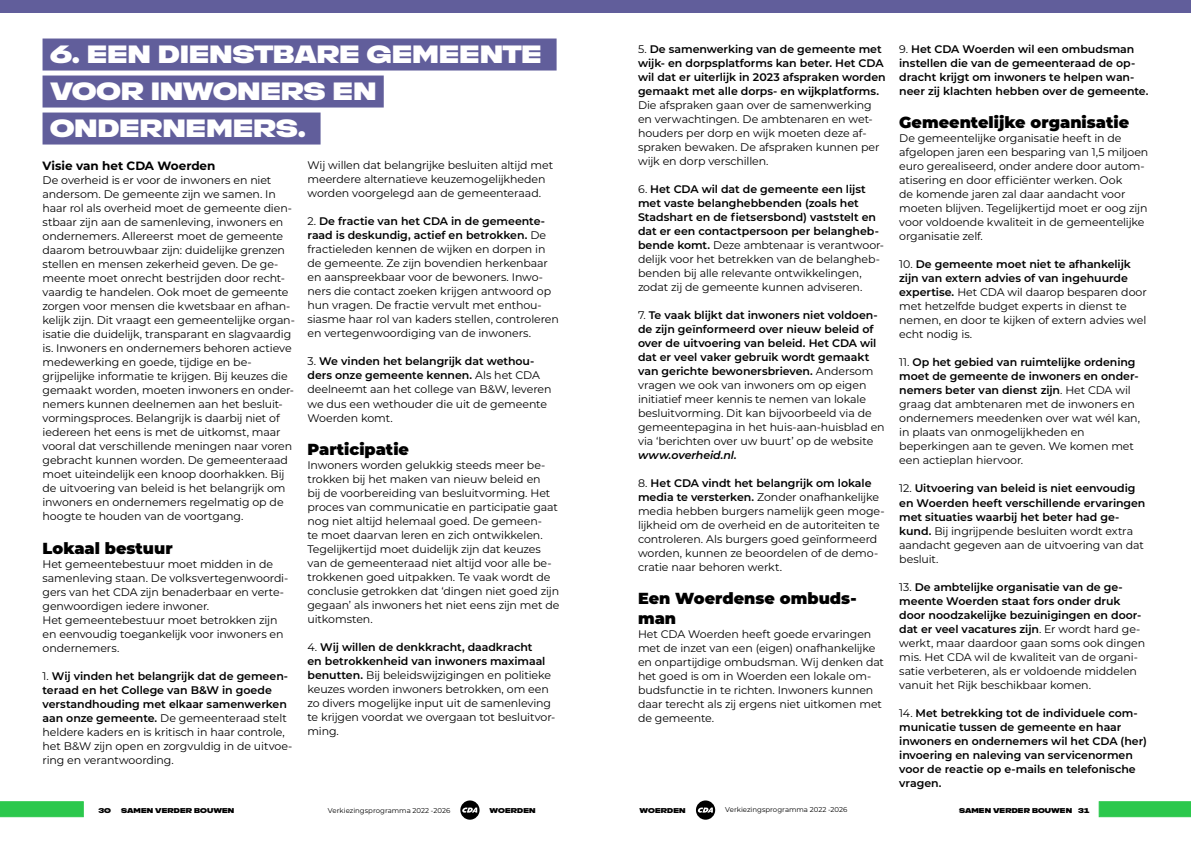
<style>
.page{position:relative;width:1191px;height:842px;background:#fff}
.page>*{position:absolute;margin:0;border:0;box-sizing:border-box;transform-origin:0 0}
.t1{font:25px/37px "Rifton Norm";letter-spacing:.015em;color:#fff}
.t2{font:900 16px/19.2px "Montserrat";color:#000}
.t3{font:700 12px "Montserrat";letter-spacing:-.005em;color:#000}
.t4{font:11px/14px "Montserrat";letter-spacing:-.01em;color:#000}
.t5{font:600 11px/14px "Montserrat";letter-spacing:-.005em;color:#000}
.t6{font:italic 600 11px "Montserrat";letter-spacing:-.01em;color:#000}
.t7{font:7px "Montserrat";color:#000}
.t8{font:7px "Rifton Norm";letter-spacing:.015em;color:#000}
.s1{font-weight:400}
.s2{font-weight:600}
</style>
<div class="page">
<svg style="left:460px;top:800px;width:19px;height:20px"></svg>
<svg style="left:462px;top:807px;width:15px;height:6px"></svg>
<svg style="left:0;top:801px;width:84px;height:16px"></svg>
<div style="left:696px;top:800px;width:19px;height:20px;background:#000;border-radius:50%"></div>
<svg style="left:698px;top:807px;width:15px;height:6px"></svg>
<div style="left:1098px;top:801px;width:93px;height:16px;background:#2cc84d;border:1px solid #2cc84d"></div>
<div style="left:43px;top:39px;width:513px;height:32px;background:#615e9b"></div>
<div style="left:43px;top:76px;width:341px;height:32px;background:#615e9b"></div>
<div style="left:43px;top:113px;width:277px;height:32px;background:#615e9b"></div>
<div style="left:0;top:0;width:1191px;height:12px;background:#615e9b"></div>
<h1 class="t1" style="left:50px;top:36px;width:493px">6. EEN DIENSTBARE GEMEENTE<br>VOOR INWONERS EN<br>ONDERNEMERS.</h1>
<p class="t5" style="left:638px;top:42px;width:249px"><span class="s1">5.</span> De samenwerking van de gemeente met wijk- en dorpsplatforms kan beter. Het CDA wil dat er uiterlijk in 2023 afspraken worden gemaakt met alle dorps- en wijkplatforms.</p>
<p class="t4" style="left:638px;top:98px;width:243px">Die afspraken gaan over de samenwerking en verwachtingen. De ambtenaren en wet&shy;houders per dorp en wijk moeten deze af&shy;spraken bewaken. De afspraken kunnen per wijk en dorp verschillen.</p>
<p class="t5" style="left:638px;top:182px;width:248px"><span class="s1">6.</span> Het CDA wil dat de gemeente een lijst met vaste belanghebbenden (zoals het Stadshart en de fietsersbond) vaststelt en dat er een contactpersoon per belangheb&shy;bende komt. <span class="s1">Deze ambtenaar is verantwoor&shy;delijk voor het betrekken van de belangheb&shy;benden bij alle relevante ontwikkelingen, zodat zij de gemeente kunnen adviseren.</span></p>
<p class="t4" style="left:638px;top:308px;width:248px">7. <span class="s2">Te vaak blijkt dat inwoners niet voldoen&shy;de zijn geïnformeerd over nieuw beleid of over de uitvoering van beleid. Het CDA wil dat er veel vaker gebruik wordt gemaakt van gerichte bewonersbrieven.</span> Andersom vragen we ook van inwoners om op eigen initiatief meer kennis te nemen van lokale besluitvorming. Dit kan bijvoorbeeld via de gemeentepagina in het huis-aan-huisblad en via ‘berichten over uw buurt’ op de website</p>
<p class="t6" style="left:638px;top:448px;width:100px">www.overheid.nl.</p>
<p class="t4" style="left:638px;top:476px;width:248px">8. <span class="s2">Het CDA vindt het belangrijk om lokale media te versterken.</span> Zonder onafhankelijke media hebben burgers namelijk geen moge&shy;lijkheid om de overheid en de autoriteiten te controleren. Als burgers goed geïnformeerd worden, kunnen ze beoordelen of de demo&shy;cratie naar behoren werkt.</p>
<h2 class="t2" style="left:638px;top:588px;width:220px">Een Woerdense ombuds&shy;man</h2>
<p class="t4" style="left:638px;top:626px;width:247px">Het CDA Woerden heeft goede ervaringen met de inzet van een (eigen) onafhankelijke en onpartijdige ombudsman. Wij denken dat het goed is om in Woerden een lokale om&shy;budsfunctie in te richten. Inwoners kunnen daar terecht als zij ergens niet uitkomen met de gemeente.</p>
<p class="t3" style="left:43px;top:157px;width:174px">Visie van het CDA Woerden</p>
<p class="t4" style="left:43px;top:173px;width:254px">De overheid is er voor de inwoners en niet andersom. De gemeente zijn we samen. In haar rol als overheid moet de gemeente dien&shy;stbaar zijn aan de samenleving, inwoners en ondernemers. Allereerst moet de gemeente daarom betrouwbaar zijn: duidelijke grenzen stellen en mensen zekerheid geven. De ge&shy;meente moet onrecht bestrijden door recht&shy;vaardig te handelen. Ook moet de gemeente zorgen voor mensen die kwetsbaar en afhan&shy;kelijk zijn. Dit vraagt een gemeentelijke organ&shy;isatie die duidelijk, transparant en slagvaardig is. Inwoners en ondernemers behoren actieve medewerking en goede, tijdige en be&shy;grijpelijke informatie te krijgen. Bij keuzes die gemaakt worden, moeten inwoners en onder&shy;nemers kunnen deelnemen aan het besluit&shy;vormingsproces. Belangrijk is daarbij niet of iedereen het eens is met de uitkomst, maar vooral dat verschillende meningen naar voren gebracht kunnen worden. De gemeenteraad moet uiteindelijk een knoop doorhakken. Bij de uitvoering van beleid is het belangrijk om inwoners en ondernemers regelmatig op de hoogte te houden van de voortgang.</p>
<h2 class="t2" style="left:43px;top:537px;width:132px">Lokaal bestuur</h2>
<p class="t4" style="left:43px;top:556px;width:247px">Het gemeentebestuur moet midden in de samenleving staan. De volksvertegenwoordi&shy;gers van het CDA zijn benaderbaar en verte&shy;genwoordigen iedere inwoner.<br>Het gemeentebestuur moet betrokken zijn en eenvoudig toegankelijk voor inwoners en ondernemers.</p>
<p class="t4" style="left:43px;top:668px;width:251px">1. <span class="s2">Wij vinden het belangrijk dat de gemeen&shy;teraad en het College van B&amp;W in goede verstandhouding met elkaar samenwerken aan onze gemeente.</span> De gemeenteraad stelt heldere kaders en is kritisch in haar controle, het B&amp;W zijn open en zorgvuldig in de uitvoe&shy;ring en verantwoording.</p>
<p class="t4" style="left:307px;top:158px;width:247px">Wij willen dat belangrijke besluiten altijd met meerdere alternatieve keuzemogelijkheden worden voorgelegd aan de gemeenteraad.</p>
<p class="t4" style="left:307px;top:214px;width:253px">2. <span class="s2">De fractie van het CDA in de gemeente&shy;raad is deskundig, actief en betrokken.</span> De fractieleden kennen de wijken en dorpen in de gemeente. Ze zijn bovendien herkenbaar en aanspreekbaar voor de bewoners. Inwo&shy;ners die contact zoeken krijgen antwoord op hun vragen. De fractie vervult met enthou&shy;siasme haar rol van kaders stellen, controleren en vertegenwoordiging van de inwoners.</p>
<p class="t4" style="left:307px;top:354px;width:245px">3. <span class="s2">We vinden het belangrijk dat wethou&shy;ders onze gemeente kennen.</span> Als het CDA deelneemt aan het college van B&amp;W, leveren we dus een wethouder die uit de gemeente Woerden komt.</p>
<h2 class="t2" style="left:307px;top:438px;width:103px">Participatie</h2>
<p class="t4" style="left:307px;top:457px;width:253px">Inwoners worden gelukkig steeds meer be&shy;trokken bij het maken van nieuw beleid en<br>bij de voorbereiding van besluitvorming. Het proces van communicatie en participatie gaat nog niet altijd helemaal goed. De gemeen-<br>te moet daarvan leren en zich ontwikkelen.<br>Tegelijkertijd moet duidelijk zijn dat keuzes van de gemeenteraad niet altijd voor alle be&shy;trokkenen goed uitpakken. Te vaak wordt de conclusie getrokken dat ‘dingen niet goed zijn gegaan’ als inwoners het niet eens zijn met de uitkomsten.</p>
<p class="t4" style="left:307px;top:639px;width:249px">4. <span class="s2">Wij willen de denkkracht, daadkracht<br>en betrokkenheid van inwoners maximaal benutten.</span> Bij beleidswijzigingen en politieke keuzes worden inwoners betrokken, om een zo divers mogelijke input uit de samenleving te krijgen voordat we overgaan tot besluitvor&shy;ming.</p>
<p class="t5" style="left:899px;top:42px;width:251px"><span class="s1">9.</span> Het CDA Woerden wil een ombudsman instellen die van de gemeenteraad de op&shy;dracht krijgt om inwoners te helpen wan&shy;neer zij klachten hebben over de gemeente.</p>
<h2 class="t2" style="left:899px;top:112px;width:231px">Gemeentelijke organisatie</h2>
<p class="t4" style="left:899px;top:131px;width:251px">De gemeentelijke organisatie heeft in de afgelopen jaren een besparing van 1,5 miljoen euro gerealiseerd, onder andere door autom&shy;atisering en door efficiënter werken. Ook<br>de komende jaren zal daar aandacht voor moeten blijven. Tegelijkertijd moet er oog zijn voor voldoende kwaliteit in de gemeentelijke organisatie zelf.</p>
<p class="t4" style="left:899px;top:257px;width:249px">10. <span class="s2">De gemeente moet niet te afhankelijk zijn van extern advies of van ingehuurde expertise.</span> Het CDA wil daarop besparen door met hetzelfde budget experts in dienst te nemen, en door te kijken of extern advies wel echt nodig is.</p>
<p class="t4" style="left:899px;top:355px;width:242px">11. <span class="s2">Op het gebied van ruimtelijke ordening moet de gemeente de inwoners en onder&shy;nemers beter van dienst zijn</span>. Het CDA wil graag dat ambtenaren met de inwoners en ondernemers meedenken over wat wél kan, in plaats van onmogelijkheden en beperkingen aan te geven. We komen met een actieplan hiervoor.</p>
<p class="t5" style="left:899px;top:481px;width:248px"><span class="s1">12.</span> Uitvoering van beleid is niet eenvoudig en Woerden heeft verschillende ervaringen met situaties waarbij het beter had ge&shy;kund. <span class="s1">Bij ingrijpende besluiten wordt extra aandacht gegeven aan de uitvoering van dat besluit.</span></p>
<p class="t4" style="left:899px;top:579px;width:247px">13. <span class="s2">De ambtelijke organisatie van de ge&shy;meente Woerden staat fors onder druk door noodzakelijke bezuinigingen en door&shy;dat er veel vacatures zijn</span>. Er wordt hard ge&shy;werkt, maar daardoor gaan soms ook dingen mis. Het CDA wil de kwaliteit van de organi&shy;satie verbeteren, als er voldoende middelen vanuit het Rijk beschikbaar komen.</p>
<p class="t5" style="left:899px;top:705px;width:249px"><span class="s1">14.</span> Met betrekking tot de individuele com&shy;municatie tussen de gemeente en haar inwoners en ondernemers wil het CDA (her) invoering en naleving van servicenormen voor de reactie op e-mails en telefonische vragen.</p>
<p class="t8" style="left:98px;top:807px;width:14px">30</p>
<p class="t8" style="left:121px;top:807px;width:115px">SAMEN VERDER BOUWEN</p>
<p class="t7" style="left:328px;top:805px;width:124px">Verkiezingsprogramma 2022 -2026</p>
<p class="t8" style="left:489px;top:806px;width:48px">WOERDEN</p>
<p class="t8" style="left:639px;top:806px;width:48px">WOERDEN</p>
<p class="t7" style="left:725px;top:804px;width:124px">Verkiezingsprogramma 2022 -2026</p>
<p class="t8" style="left:959px;top:806px;width:132px">SAMEN VERDER BOUWEN 31</p>
</div>
